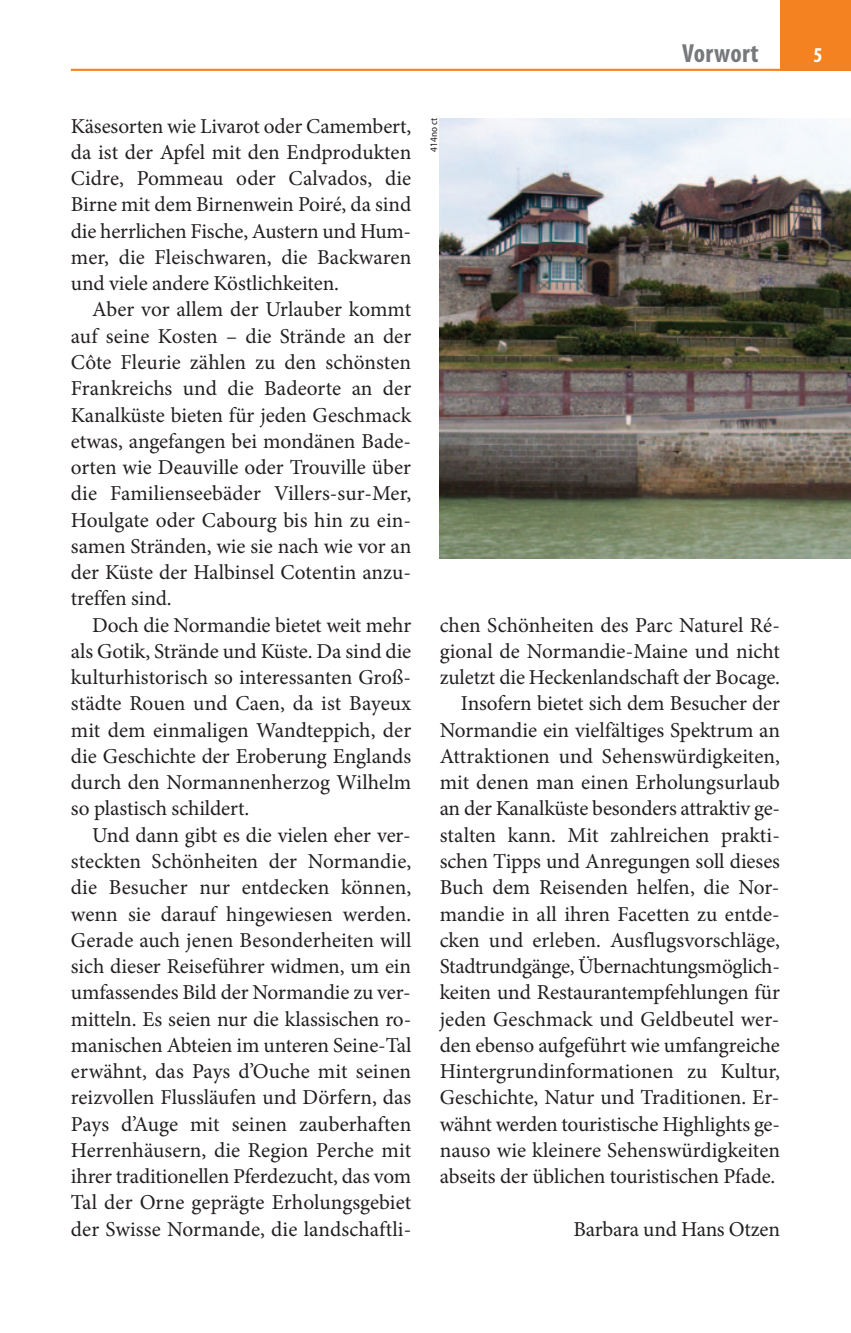
<style>
.page{position:relative;width:851px;height:1333px;background:#fff}
.page>*{position:absolute;margin:0;border:0;box-sizing:border-box;transform-origin:0 0}
.t1{font:700 condensed 26.25px "Myriad Pro";letter-spacing:.015em;color:#76787b}
.t2{font:21.25px/26.2px "Minion Pro";letter-spacing:-.005em;color:#231f20;text-align:justify}
.t3{font:700 condensed 21.25px "Myriad Pro";color:#fff}
.t4{font:semi-condensed 10px "Myriad Pro";color:#231f20}
</style>
<div class="page">
<div style="left:780px;top:0;width:70px;height:71px;background:#f58220"></div>
<hr style="left:71px;top:69px;width:709px;height:2px;background:#f58220">
<img style="left:439px;top:118px;width:411px;height:440px">
<p class="t1" style="left:682px;top:44px;width:78px">Vorwort</p>
<p class="t3" style="left:813px;top:48px;width:11px">5</p>
<p class="t2" style="left:71px;top:115px;width:342px">Käse sorten wie Livarot oder Camembert, da ist der Apfel mit den Endprodukten Cidre, Pommeau oder Calvados, die Birne mit dem Birnenwein Poiré, da sind die herrlichen Fische, Austern und Hum&shy;mer, die Fleischwaren, die Backwaren und viele andere Köstlichkeiten.</p>
<p class="t2" style="left:71px;top:298px;width:342px;text-indent:21px">Aber vor allem der Urlauber kommt auf seine Kosten – die Strände an der Côte Fleurie zählen zu den schönsten Frankreichs und die Badeorte an der Kanal küste bieten für jeden Geschmack etwas, angefangen bei mondänen Bade&shy;orten wie Deauville oder Trouville über die Familienseebäder Villers-sur-Mer, Houlgate oder Cabourg bis hin zu ein - samen Stränden, wie sie nach wie vor an der Küste der Halbinsel Cotentin anzu&shy;treffen sind.</p>
<p class="t2" style="left:71px;top:613px;width:342px;text-indent:21px">Doch die Normandie bietet weit mehr als Gotik, Strände und Küste. Da sind die kulturhistorisch so interessanten Groß&shy;städte Rouen und Caen, da ist Bayeux mit dem einmaligen Wandteppich, der die Geschichte der Eroberung Englands durch den Normannenherzog Wilhelm so plastisch schildert.</p>
<p class="t2" style="left:71px;top:823px;width:342px;text-indent:21px">Und dann gibt es die vielen eher ver&shy;steckten Schönheiten der Normandie, die Besucher nur entdecken können, wenn sie darauf hingewiesen werden.<br>Gerade auch jenen Besonderheiten will sich dieser Reiseführer widmen, um ein umfassendes Bild der Normandie zu ver&shy;mitteln. Es seien nur die klassischen ro&shy;manischen Abteien im unteren Seine-Tal erwähnt, das Pays d’Ouche mit seinen reizvollen Flussläufen und Dörfern, das Pays d’Auge mit seinen zauberhaften Herrenhäusern, die Region Perche mit ihrer traditionellen Pferdezucht, das vom Tal der Orne geprägte Erholungsgebiet der Swisse Normande, die landschaftli-</p>
<p class="t4" style="left:430px;top:151px;width:35px;rotate:-90deg">414no ct</p>
<p class="t2" style="left:439px;top:613px;width:342px;text-align:right">chen Schönheiten des Parc Naturel Ré&shy;gional de Normandie-Maine und nicht zuletzt die Heckenlandschaft der Bocage.<br>Insofern bietet sich dem Besucher der Normandie ein vielfältiges Spektrum an Attraktionen und Sehenswürdigkeiten, mit denen man einen Erholungsurlaub an der Kanalküste besonders attraktiv ge&shy;stalten kann. Mit zahlreichen prakti&shy;schen Tipps und Anregungen soll dieses Buch dem Reisenden helfen, die Nor&shy;mandie in all ihren Facetten zu entde&shy;cken und erleben. Ausflugsvorschläge, Stadtrundgänge, Übernachtungsmöglich&shy;keiten und Restaurantempfehlungen für jeden Geschmack und Geldbeutel wer&shy;den ebenso aufgeführt wie umfangreiche Hintergrundinformationen zu Kultur, Ge schichte, Natur und Traditionen. Er&shy;wähnt werden touristische Highlights ge&shy;nauso wie kleinere Sehenswürdigkeiten abseits der üblichen touristischen Pfade.</p>
<p class="t2" style="left:573px;top:1217px;width:208px">Barbara und Hans Otzen</p>
</div>
